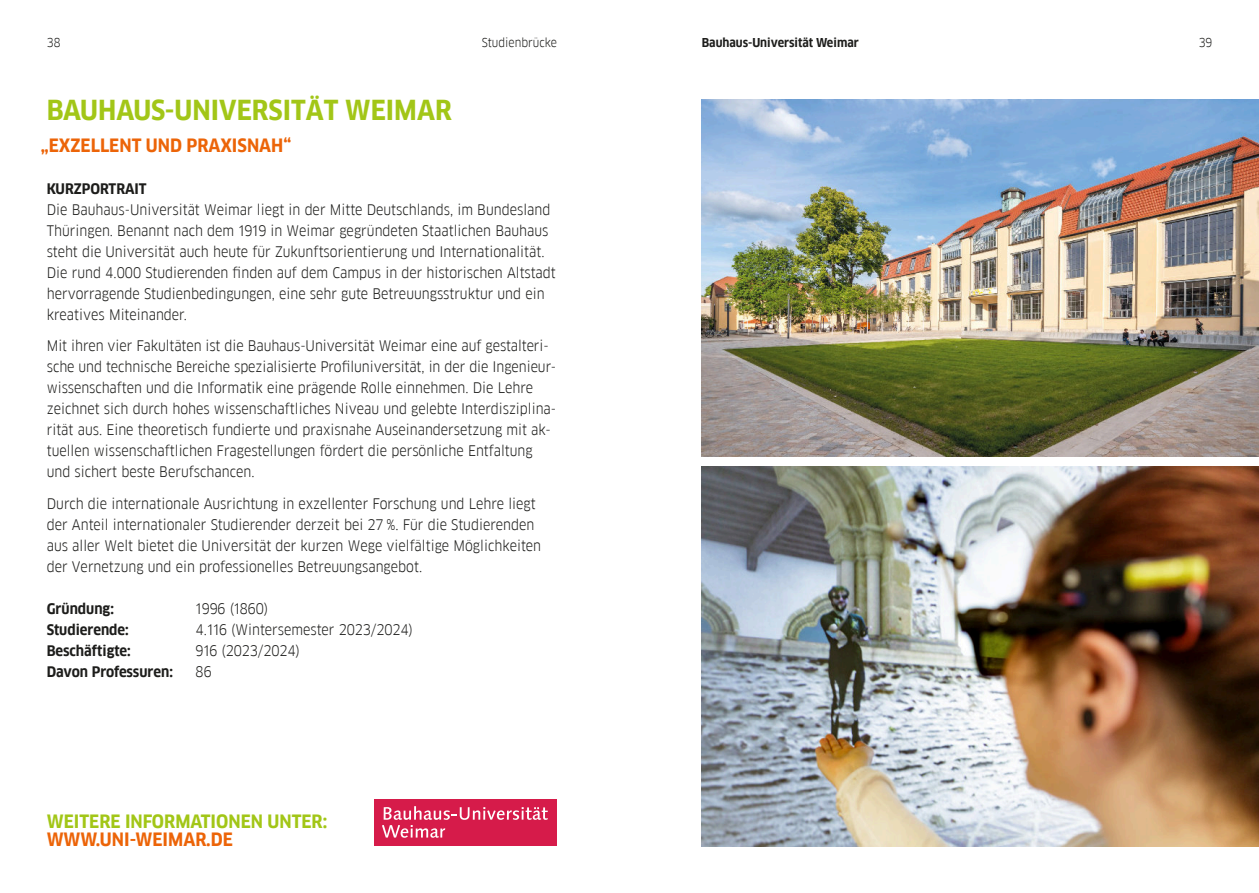
<style>
.page{position:relative;width:1259px;height:893px;background:#fff}
.page>*{position:absolute;margin:0;border:0;box-sizing:border-box;transform-origin:0 0}
.t1{font:700 27px "Goethe FF Clan";color:#a2c617}
.t2{font:700 18px "Goethe FF Clan";color:#ec6408}
.t3{font:700 18px "Goethe FF Clan";color:#a2c617}
.t4{font:14.25px "Goethe FF Clan";color:#1d1d1b}
.t5{font:700 14.25px "Goethe FF Clan";color:#1d1d1b}
.t6{font:700 12px "Goethe FF Clan";color:#1d1d1b}
.t7{font:12px "Goethe FF Clan";color:#1d1d1b}
</style>
<div class="page">
<div style="left:375px;top:800px;width:182px;height:46px;background:#d61b4a"></div>
<svg style="left:382px;top:806px;width:166px;height:32px"></svg>
<img style="left:702px;top:467px;width:557px;height:379px">
<img style="left:702px;top:99px;width:557px;height:357px">
<p class="t7" style="left:47px;top:37px;width:15px">38</p>
<p class="t7" style="left:482px;top:37px;width:77px">Studienbrücke</p>
<p class="t6" style="left:702px;top:37px;width:159px">Bauhaus-Universität Weimar</p>
<p class="t7" style="left:1198px;top:37px;width:15px">39</p>
<p class="t1" style="left:47px;top:99px;width:406px">BAUHAUS-UNIVERSITÄT WEIMAR</p>
<p class="t2" style="left:41px;top:138px;width:252px">„EXZELLENT UND PRAXISNAH“</p>
<p class="t5" style="left:47px;top:183px;width:101px">KURZPORTRAIT</p>
<p class="t4" style="left:47px;top:204px;width:505px">Die Bauhaus-Universität Weimar liegt in der Mitte Deutschlands, im Bundesland</p>
<p class="t4" style="left:47px;top:225px;width:503px">Thüringen. Benannt nach dem 1919 in Weimar gegründeten Staatlichen Bauhaus</p>
<p class="t4" style="left:47px;top:246px;width:499px">steht die Universität auch heute für Zukunftsorientierung und Internationalität.</p>
<p class="t4" style="left:47px;top:267px;width:510px">Die rund 4.000 Studierenden finden auf dem Campus in der historischen Altstadt</p>
<p class="t4" style="left:47px;top:288px;width:499px">hervorragende Studienbedingungen, eine sehr gute Betreuungsstruktur und ein</p>
<p class="t4" style="left:47px;top:309px;width:142px">kreatives Miteinander.</p>
<p class="t4" style="left:47px;top:340px;width:503px">Mit ihren vier Fakultäten ist die Bauhaus-Universität Weimar eine auf gestalteri-</p>
<p class="t4" style="left:47px;top:361px;width:511px">sche und technische Bereiche spezialisierte Profiluniversität, in der die Ingenieur-</p>
<p class="t4" style="left:47px;top:382px;width:488px">wissenschaften und die Informatik eine prägende Rolle einnehmen. Die Lehre</p>
<p class="t4" style="left:47px;top:403px;width:511px">zeichnet sich durch hohes wissenschaftliches Niveau und gelebte Interdisziplina-</p>
<p class="t4" style="left:47px;top:424px;width:505px">rität aus. Eine theoretisch fundierte und praxisnahe Auseinandersetzung mit ak-</p>
<p class="t4" style="left:47px;top:445px;width:487px">tuellen wissenschaftlichen Fragestellungen fördert die persönliche Entfaltung</p>
<p class="t4" style="left:47px;top:466px;width:209px">und sichert beste Berufschancen.</p>
<p class="t4" style="left:47px;top:498px;width:490px">Durch die internationale Ausrichtung in exzellenter Forschung und Lehre liegt</p>
<p class="t4" style="left:47px;top:519px;width:489px">der Anteil internationaler Studierender derzeit bei 27 %. Für die Studierenden</p>
<p class="t4" style="left:47px;top:540px;width:496px">aus aller Welt bietet die Universität der kurzen Wege vielfältige Möglichkeiten</p>
<p class="t4" style="left:47px;top:561px;width:377px">der Vernetzung und ein professionelles Betreuungsangebot.</p>
<p class="t5" style="left:47px;top:603px;width:69px">Gründung:</p>
<p class="t4" style="left:196px;top:603px;width:74px">1996 (1860)</p>
<p class="t5" style="left:47px;top:624px;width:84px">Studierende:</p>
<p class="t4" style="left:196px;top:624px;width:219px">4.116 (Wintersemester 2023/2024)</p>
<p class="t5" style="left:47px;top:645px;width:85px">Beschäftigte:</p>
<p class="t4" style="left:196px;top:645px;width:106px">916 (2023/2024)</p>
<p class="t5" style="left:47px;top:666px;width:128px">Davon Professuren:</p>
<p class="t4" style="left:196px;top:666px;width:17px">86</p>
<p class="t3" style="left:47px;top:814px;width:282px">WEITERE INFORMATIONEN UNTER:</p>
<p class="t2" style="left:47px;top:832px;width:187px">WWW.UNI-WEIMAR.DE</p>
</div>
